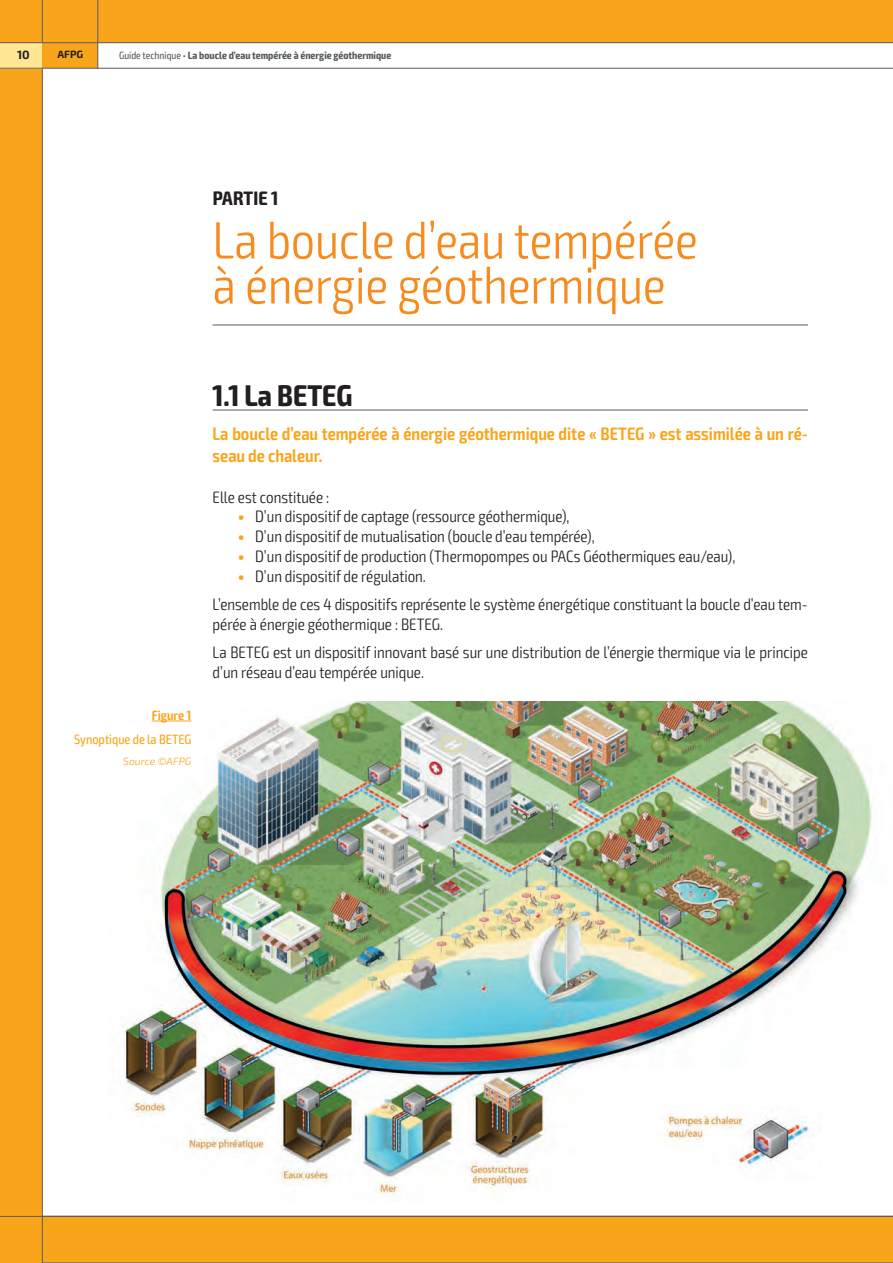
<style>
.page{position:relative;width:893px;height:1263px;background:#fff}
.page>*{position:absolute;margin:0;border:0;box-sizing:border-box;transform-origin:0 0}
.Titre_1{font:300 condensed 52.5px/45px "Exo 2";color:#f68b1f}
.Titre_2{font:700 condensed 30px "Exo 2";color:#231f20}
.Section{font:700 condensed 19.5px "Exo 2";letter-spacing:.01em;color:#231f20}
.Chapo_titre_1{font:600 condensed 18px/21.6px "Exo 2";color:#f9a51b}
.courant{font:300 condensed 16.5px/19.8px "Exo 2";color:#231f20}
.FIGURE_COURANT{font:condensed 13.5px "Exo 2";color:#f9a51b}
.t1{font:600 condensed 13.5px "Exo 2";color:#f9a51b}
.t2{font:700 12px "Exo 2";color:#231f20}
.t3{font:700 condensed 10.5px "Exo 2";color:#575c60}
.SOURCE{font:italic 300 10.5px "Exo 2";color:#f9a51b}
.t4{font:700 10.5px "Exo 2";color:#231f20}
.s1{font-weight:400}
.s2{font-weight:900;font-stretch:normal;color:#f9a51b}
</style>
<div class="page">
<div style="left:0;top:0;width:893px;height:43px;background:#f9a51b"></div>
<div style="left:43px;top:1217px;width:850px;height:46px;background:#f9a51b"></div>
<div style="left:0;top:0;width:43px;height:1263px;background:#f9a51b"></div>
<div style="left:0;top:43px;width:43px;height:25px;background:#ffe794"></div>
<div style="left:43px;top:43px;width:55px;height:25px;background:#f9a51b"></div>
<hr style="left:98px;top:0;width:1px;height:69px;background:#575c60">
<hr style="left:0;top:42px;width:893px;height:1px;background:#575c60">
<hr style="left:0;top:68px;width:893px;height:1px;background:#575c60">
<hr style="left:0;top:1216px;width:893px;height:1px;background:#575c60">
<img style="left:123px;top:702px;width:749px;height:494px">
<hr style="left:213px;top:325px;width:595px;height:1px;background:#575c60">
<hr style="left:213px;top:410px;width:595px;height:1px;background:#575c60">
<hr style="left:152px;top:721px;width:39px;height:1px;background:#f9a51b">
<img style="left:658px;top:1105px;width:164px;height:75px">
<p class="t2" style="left:17px;top:46px;width:14px">10</p>
<p class="t4" style="left:57px;top:47px;width:27px">AFPG</p>
<p class="t3" style="left:119px;top:49px;width:274px"><span class="s1">Guide technique •</span> La boucle d’eau tempérée à énergie géothermique</p>
<p class="Section" style="left:213px;top:186px;width:67px">PARTIE 1</p>
<p class="Titre_1" style="left:213px;top:219px;width:487px">La boucle d’eau tempérée à énergie géothermique</p>
<p class="t1" style="left:152px;top:707px;width:41px">Figure 1</p>
<p class="FIGURE_COURANT" style="left:74px;top:732px;width:119px">Synoptique de la BETEG</p>
<p class="SOURCE" style="left:123px;top:754px;width:70px">Source ©AFPG</p>
<p class="Titre_2" style="left:213px;top:377px;width:141px">1.1 La BETEG</p>
<p class="Chapo_titre_1" style="left:213px;top:423px;width:597px">La boucle d’eau tempérée à énergie géothermique dite « BETEG » est assimilée à un ré&shy;seau de chaleur.</p>
<p class="courant" style="left:213px;top:487px;width:118px">Elle est constituée :</p>
<p class="courant" style="left:238px;top:507px;width:333px"><span class="s2">•</span> D’un dispositif de captage (ressource géothermique),</p>
<p class="courant" style="left:238px;top:527px;width:358px"><span class="s2">•</span> D’un dispositif de mutualisation (boucle d’eau tempérée),</p>
<p class="courant" style="left:238px;top:547px;width:499px"><span class="s2">•</span> D’un dispositif de production (Thermopompes ou PACs Géothermiques eau/eau),</p>
<p class="courant" style="left:238px;top:566px;width:189px"><span class="s2">•</span> D’un dispositif de régulation.</p>
<p class="courant" style="left:213px;top:595px;width:597px">L’ensemble de ces 4 dispositifs représente le système énergétique constituant la boucle d’eau tem&shy;pérée à énergie géothermique : BETEG.</p>
<p class="courant" style="left:213px;top:643px;width:597px">La BETEG est un dispositif innovant basé sur une distribution de l’énergie thermique via le principe d’un réseau d’eau tempérée unique.</p>
</div>
